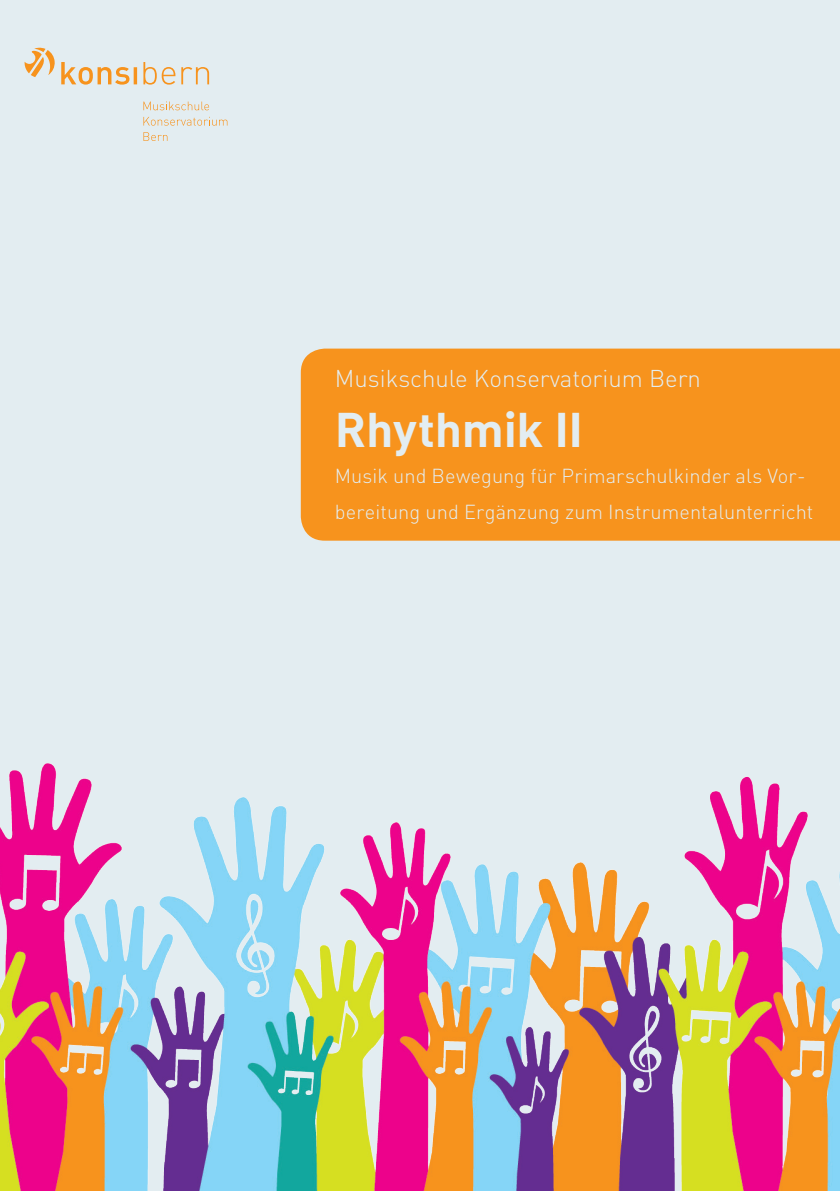
<style>
.page{position:relative;width:840px;height:1191px;background:#fff}
.page>*{position:absolute;margin:0;border:0;box-sizing:border-box;transform-origin:0 0}
.t1{font:48px "DIN Bold Alternate";letter-spacing:-.005em;color:#e3edf1}
.t2{font:24px "DIN Light Alternate";color:#e3edf1}
.t3{font:20px/36px "DIN Light Alternate";letter-spacing:.005em;color:#e3edf1}
</style>
<div class="page">
<div style="left:0;top:0;width:839px;height:1191px;background:#e3edf1"></div>
<div style="left:300px;top:348px;width:539px;height:192px;background:#f7931d"></div>
<svg style="left:143px;top:62px;width:66px;height:23px"></svg>
<svg style="left:61px;top:62px;width:76px;height:23px"></svg>
<svg style="left:143px;top:101px;width:66px;height:9px"></svg>
<svg style="left:143px;top:117px;width:84px;height:9px"></svg>
<svg style="left:143px;top:132px;width:24px;height:9px"></svg>
<svg style="left:25px;top:48px;width:30px;height:29px"></svg>
<img style="left:0;top:763px;width:839px;height:428px">
<p class="t2" style="left:334px;top:363px;width:367px">Musikschule Konservatorium Bern</p>
<h1 class="t1" style="left:334px;top:398px;width:250px">Rhythmik II</h1>
<p class="t3" style="left:334px;top:457px;width:479px">Musik und Bewegung für Primarschulkinder als Vor&shy;bereitung und Ergänzung zum Instrumentalunterricht</p>
</div>
